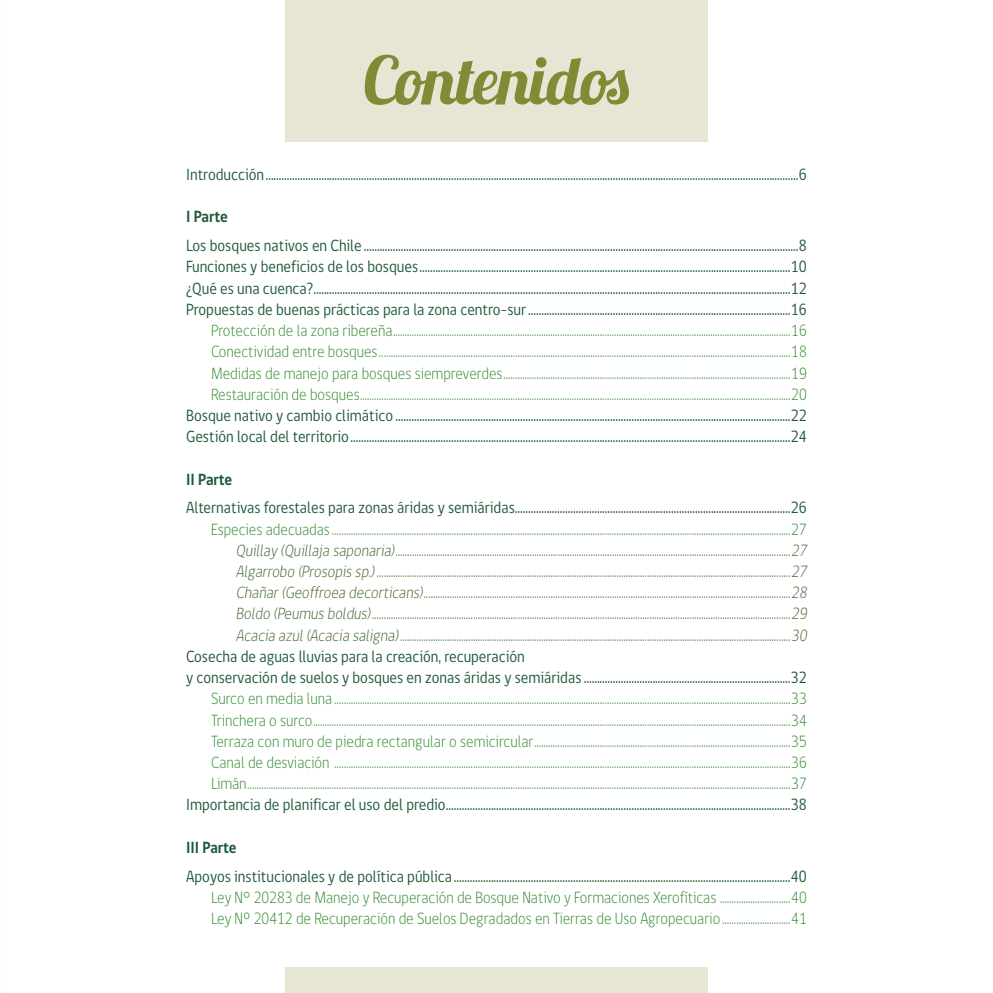
<style>
.page{position:relative;width:993px;height:993px;background:#fff}
.page>*{position:absolute;margin:0;border:0;box-sizing:border-box;transform-origin:0 0}
.t1{font:66.5px "Lobster 1.3";letter-spacing:-.01em;color:#818b36}
.t2{font:300 16.62px/21.2px "gob CL";color:#318a2d;text-align:justify;scale:.9 1}
.t3{font:16.62px/21.2px "gob CL";color:#1f5938;scale:.9 1}
.t4{font:300 16.62px/21.2px "gob CL";color:#44662f;text-align:justify;scale:.9 1}
.t5{font:700 16.62px "gob CL";color:#1f5938;scale:.9 1}
</style>
<div class="page">
<div style="left:285px;top:0;width:423px;height:141px;background:#e7e6d5"></div>
<div style="left:285px;top:966px;width:423px;height:26px;background:#e7e6d5"></div>
<h1 class="t1" style="left:363px;top:38px;width:268px">Contenidos</h1>
<p class="t3" style="left:186px;top:164px;width:690px">Introducción.........................................................................................................................................................................................................6</p>
<p class="t5" style="left:186px;top:205px;width:48px">I Parte</p>
<p class="t3" style="left:186px;top:235px;width:690px;text-align:justify">Los bosques nativos en Chile ....................................................................................................................................................................8<br>Funciones y beneficios de los bosques............................................................................................................................................10 ¿Qué es una cuenca?....................................................................................................................................................................................12<br>Propuestas de buenas prácticas para la zona centro-sur...................................................................................................16</p>
<p class="t2" style="left:211px;top:320px;width:663px">Protección de la zona ribereña.........................................................................................................................................................................16<br>Conectividad entre bosques...............................................................................................................................................................................18<br>Medidas de manejo para bosques siempreverdes..........................................................................................................................19<br>Restauración de bosques.......................................................................................................................................................................................20</p>
<p class="t3" style="left:186px;top:405px;width:690px">Bosque nativo y cambio climático .....................................................................................................................................................22<br>Gestión local del territorio......................................................................................................................................................................24</p>
<p class="t5" style="left:186px;top:467px;width:53px">II Parte</p>
<p class="t3" style="left:186px;top:497px;width:690px">Alternativas forestales para zonas áridas y semiáridas........................................................................................................26</p>
<p class="t2" style="left:211px;top:518px;width:663px">Especies adecuadas ...................................................................................................................................................................................................27</p>
<p class="t4" style="left:236px;top:540px;width:639px">Quillay (Quillaja saponaria)........................................................................................................................................................................27<br>Algarrobo (Prosopissp.) ................................................................................................................................................................................27<br>Chañar(Geoffroea decorticans)............................................................................................................................................................28<br>Boldo (Peumusboldus)..................................................................................................................................................................................29<br>Acacia azul(Acacia saligna)......................................................................................................................................................................30</p>
<p class="t3" style="left:186px;top:646px;width:690px">Cosecha de aguas lluvias para la creación, recuperación<br>y conservación de suelos y bosques en zonas áridas y semiáridas ..............................................................................32</p>
<p class="t2" style="left:211px;top:688px;width:663px">Surco en media luna ..................................................................................................................................................................................................33<br>Trinchera o surco...........................................................................................................................................................................................................34<br>Terraza con muro de piedra rectangular o semicircular.............................................................................................................35<br>Canal de desviación ..................................................................................................................................................................................................36<br>Limán.......................................................................................................................................................................................................................................37</p>
<p class="t3" style="left:186px;top:794px;width:690px">Importancia de planificar el uso del predio..................................................................................................................................38</p>
<p class="t5" style="left:186px;top:835px;width:57px">III Parte</p>
<p class="t3" style="left:186px;top:865px;width:690px">Apoyos institucionales y de política pública...............................................................................................................................40</p>
<p class="t2" style="left:211px;top:886px;width:563px">Ley N° 20283 de Manejo y Recuperación de Bosque Nativo y Formaciones Xerofíticas</p>
<p class="t2" style="left:791px;top:886px;width:19px">40</p>
<p class="t2" style="left:211px;top:908px;width:567px">Ley Nº 20412 de Recuperación de Suelos Degradados en Tierras de Uso Agropecuario</p>
<p class="t2" style="left:791px;top:908px;width:19px">41</p>
</div>
